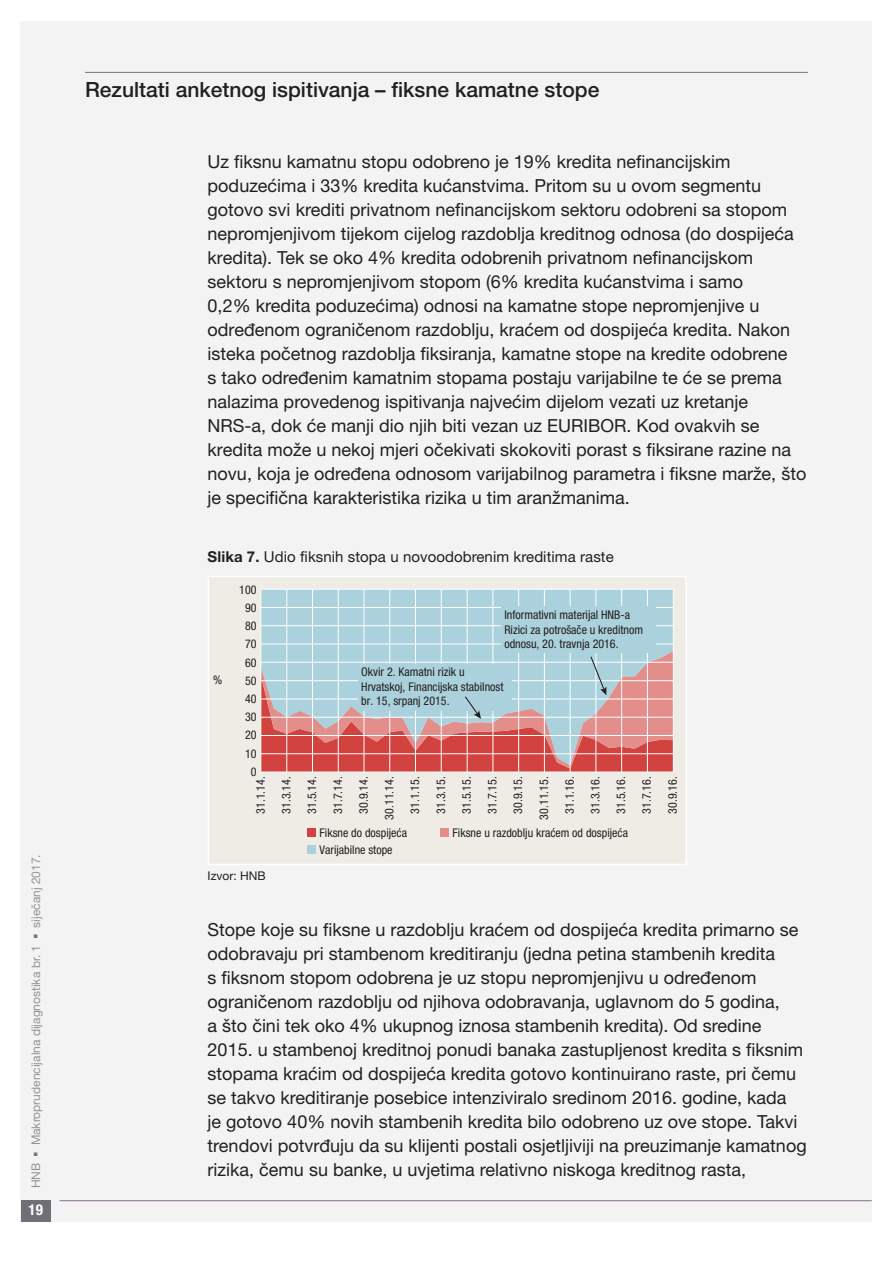
<style>
.page{position:relative;width:893px;height:1263px;background:#fff}
.page>*{position:absolute;margin:0;border:0;box-sizing:border-box;transform-origin:0 0}
.t1{font:500 21px "Helvetica Neue LT Pro";color:#231f20}
.t2{font:18px/24px "Helvetica Neue LT Pro";color:#231f20}
.t3{font:15px "Helvetica Neue LT Pro";letter-spacing:.005em;color:#231f20}
.t4{font:700 condensed 15px "Helvetica Neue LT Pro";color:#fff}
.t5{font:condensed 12px/25.8px "Helvetica Neue LT Pro";color:#231f20}
.t6{font:12px "Helvetica Neue LT Pro";color:#939598}
.t7{font:12px "Helvetica Neue LT Pro";color:#231f20}
.s1{color:#866b8a}
.s2{font-weight:700}
</style>
<div class="page">
<div style="left:21px;top:21px;width:851px;height:1200px;background:#f3f3f3"></div>
<hr style="left:60px;top:1200px;width:812px;height:1px;background:#866b8a">
<div style="left:21px;top:1200px;width:30px;height:21px;background:#706f75"></div>
<hr style="left:85px;top:72px;width:723px;height:1px;background:#866b8a">
<div style="left:208px;top:576px;width:478px;height:288px;background:#eeece5"></div>
<div style="left:262px;top:590px;width:411px;height:65px;background:#abd1dc"></div>
<hr style="left:261px;top:589px;width:412px;height:1px;background:#fff">
<hr style="left:261px;top:607px;width:412px;height:1px;background:#fff">
<hr style="left:261px;top:625px;width:412px;height:1px;background:#fff">
<hr style="left:261px;top:644px;width:412px;height:1px;background:#fff">
<hr style="left:261px;top:772px;width:412px;height:1px;background:#fff">
<hr style="left:673px;top:589px;width:1px;height:183px;background:#fff">
<hr style="left:647px;top:589px;width:1px;height:183px;background:#fff">
<hr style="left:621px;top:589px;width:1px;height:183px;background:#fff">
<hr style="left:596px;top:589px;width:1px;height:183px;background:#fff">
<hr style="left:570px;top:589px;width:1px;height:183px;background:#fff">
<hr style="left:544px;top:589px;width:1px;height:183px;background:#fff">
<hr style="left:518px;top:589px;width:1px;height:183px;background:#fff">
<hr style="left:493px;top:589px;width:1px;height:183px;background:#fff">
<hr style="left:467px;top:589px;width:1px;height:183px;background:#fff">
<hr style="left:441px;top:589px;width:1px;height:183px;background:#fff">
<hr style="left:415px;top:589px;width:1px;height:183px;background:#fff">
<hr style="left:389px;top:589px;width:1px;height:183px;background:#fff">
<hr style="left:364px;top:589px;width:1px;height:183px;background:#fff">
<hr style="left:338px;top:589px;width:1px;height:183px;background:#fff">
<hr style="left:312px;top:589px;width:1px;height:183px;background:#fff">
<hr style="left:287px;top:589px;width:1px;height:183px;background:#fff">
<hr style="left:261px;top:589px;width:1px;height:183px;background:#fff">
<div style="left:440px;top:828px;width:8px;height:9px;background:#e48e8c"></div>
<div style="left:307px;top:828px;width:8px;height:9px;background:#d2423f"></div>
<div style="left:307px;top:845px;width:8px;height:9px;background:#abd1dc"></div>
<div style="left:501px;top:606px;width:154px;height:47px;background:#abd1dc"></div>
<svg style="left:261px;top:655px;width:412px;height:117px;background:#c6a0a4"></svg>
<div style="left:208px;top:576px;width:479px;height:289px;border:2px solid #fff"></div>
<p class="t6" style="left:28px;top:1188px;width:336px;rotate:-90deg">HNB <span class="s1">▪</span> Makroprudencijalna dijagnostika br. 1 <span class="s1">▪</span> siječanj 2017.</p>
<p class="t4" style="left:29px;top:1201px;width:16px">19</p>
<p class="t1" style="left:85px;top:77px;width:516px">Rezultati anketnog ispitivanja – fiksne kamatne stope</p>
<p class="t2" style="left:208px;top:149px;width:600px">Uz fiksnu kamatnu stopu odobreno je 19% kredita nefinancijskim poduzećima i 33% kredita kućanstvima. Pritom su u ovom segmentu gotovo svi krediti privatnom nefinancijskom sektoru odobreni sa stopom nepromjenjivom tijekom cijelog razdoblja kreditnog odnosa (do dospijeća kredita). Tek se oko 4% kredita odobrenih privatnom nefinancijskom sektoru s nepromjenjivom stopom (6% kredita kućanstvima i samo<br>0,2% kredita poduzećima) odnosi na kamatne stope nepromjenjive u određenom ograničenom razdoblju, kraćem od dospijeća kredita. Nakon isteka početnog razdoblja fiksiranja, kamatne stope na kredite odobrene<br>s tako određenim kamatnim stopama postaju varijabilne te će se prema nalazima provedenog ispitivanja najvećim dijelom vezati uz kretanje NRS-a, dok će manji dio njih biti vezan uz EURIBOR. Kod ovakvih se kredita može u nekoj mjeri očekivati skokoviti porast s fiksirane razine na novu, koja je određena odnosom varijabilnog parametra i fiksne marže, što je specifična karakteristika rizika u tim aranžmanima.</p>
<p class="t3" style="left:208px;top:548px;width:408px"><span class="s2">Slika 7.</span> Udio fiksnih stopa u novoodobrenim kreditima raste</p>
<p class="t5" style="left:239px;top:576px;width:19px">100</p>
<p class="t5" style="left:245px;top:595px;width:13px">90</p>
<p class="t5" style="left:245px;top:613px;width:13px">80</p>
<p class="t5" style="left:245px;top:631px;width:13px">70</p>
<p class="t5" style="left:245px;top:649px;width:13px">60</p>
<p class="t5" style="left:213px;top:667px;width:11px">%</p>
<p class="t5" style="left:245px;top:667px;width:13px">50</p>
<p class="t5" style="left:245px;top:686px;width:13px">40</p>
<p class="t5" style="left:245px;top:704px;width:13px">30</p>
<p class="t5" style="left:245px;top:722px;width:13px">20</p>
<p class="t5" style="left:245px;top:740px;width:13px">10</p>
<p class="t5" style="left:504px;top:608px;width:140px;line-height:14.4px">Informativni materijal HNB-a<br>Rizici za potrošače u kreditnom odnosu, 20. travnja 2016.</p>
<p class="t5" style="left:361px;top:665px;width:144px;line-height:14.4px">Okvir 2. Kamatni rizik u<br>Hrvatskoj, Financijska stabilnost br. 15, srpanj 2015.</p>
<p class="t5" style="left:251px;top:758px;width:7px">0</p>
<p class="t5" style="left:248px;top:819px;width:45px;text-align:center;rotate:-90deg">31.1.14.<br>31.3.14.<br>31.5.14.<br>31.7.14.<br>30.9.14.<br>30.11.14.<br>31.1.15.<br>31.3.15.<br>31.5.15.<br>31.7.15.<br>30.9.15.<br>30.11.15.<br>31.1.16.<br>31.3.16.<br>31.5.16.<br>31.7.16.<br>30.9.16.</p>
<p class="t5" style="left:320px;top:820px;width:89px">Fiksne do dospijeća</p>
<p class="t5" style="left:453px;top:820px;width:177px">Fiksne u razdoblju kraćem od dospijeća</p>
<p class="t5" style="left:320px;top:837px;width:75px">Varijabilne stope</p>
<p class="t7" style="left:208px;top:868px;width:59px">Izvor: HNB</p>
<p class="t2" style="left:208px;top:917px;width:600px">Stope koje su fiksne u razdoblju kraćem od dospijeća kredita primarno se odobravaju pri stambenom kreditiranju (jedna petina stambenih kredita<br>s fiksnom stopom odobrena je uz stopu nepromjenjivu u određenom ograničenom razdoblju od njihova odobravanja, uglavnom do 5 godina,<br>a što čini tek oko 4% ukupnog iznosa stambenih kredita). Od sredine 2015. u stambenoj kreditnoj ponudi banaka zastupljenost kredita s fiksnim stopama kraćim od dospijeća kredita gotovo kontinuirano raste, pri čemu se takvo kreditiranje posebice intenziviralo sredinom 2016. godine, kada<br>je gotovo 40% novih stambenih kredita bilo odobreno uz ove stope. Takvi trendovi potvrđuju da su klijenti postali osjetljiviji na preuzimanje kamatnog rizika, čemu su banke, u uvjetima relativno niskoga kreditnog rasta,</p>
</div>
